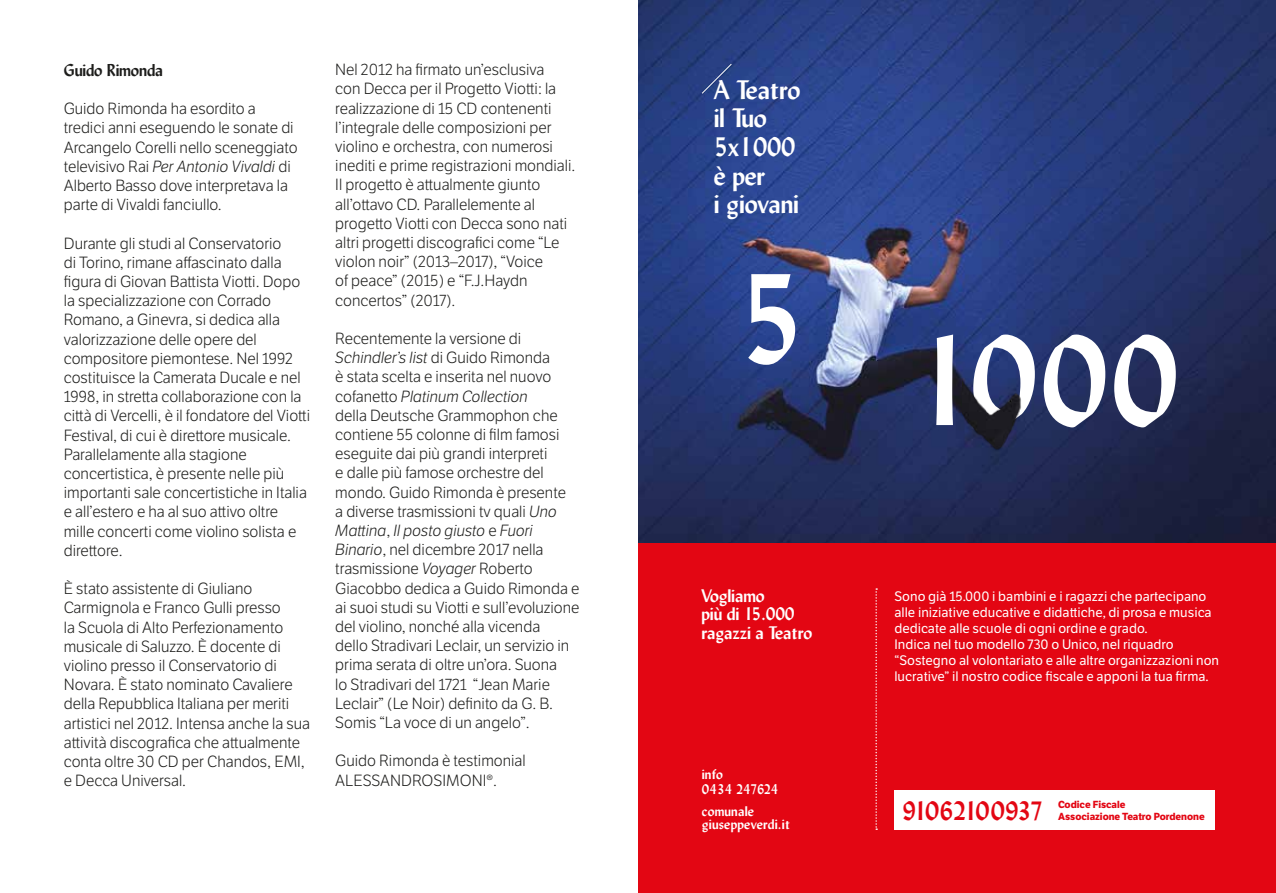
<style>
.page{position:relative;width:1276px;height:893px;background:#fff}
.page>*{position:absolute;margin:0;border:0;box-sizing:border-box;transform-origin:0 0}
.t1{font:700 125.4px "Lydian BT";color:#fff}
.t2{font:700 26.55px/28.7px "Lydian BT";letter-spacing:-.01em;color:#fff}
.t3{font:700 26.25px "Lydian BT";letter-spacing:-.075em;color:#e30613}
.t4{font:700 18px/18.8px "Lydian BT";letter-spacing:-.01em;color:#fff}
.t5{font:700 16.95px "Lydian BT";letter-spacing:-.01em;color:#1d1d1b}
.t6{font:300 15.75px/19.2px "LFT Etica";color:#1d1d1b}
.t7{font:700 13.8px/14.2px "Lydian BT";letter-spacing:.01em;color:#fff}
.t8{font:13.35px/16px "LFT Etica";color:#fff}
.t9{font:700 9.9px/12px "LFT Etica";color:#e30613}
.s1{font-style:italic}
</style>
<div class="page">
<img style="left:638px;top:0;width:638px;height:544px">
<img style="left:962px;top:371px;width:102px;height:85px">
<div style="left:638px;top:544px;width:638px;height:349px;background:#e30613"></div>
<div style="left:894px;top:790px;width:320px;height:40px;background:#fff"></div>
<svg style="left:875px;top:588px;width:2px;height:242px"></svg>
<svg style="left:701px;top:63px;width:31px;height:32px"></svg>
<p class="t5" style="left:64px;top:59px;width:101px">Guido Rimonda</p>
<p class="t6" style="left:64px;top:100px;width:235px">Guido Rimonda ha esordito a tredici anni eseguendo le sonate di Arcangelo Corelli nello sceneggiato televisivo Rai <span class="s1">Per Antonio Vivaldi</span> di Alberto Basso dove interpretava la parte di Vivaldi fanciullo.</p>
<p class="t6" style="left:64px;top:234px;width:248px">Durante gli studi al Conservatorio<br>di Torino, rimane affascinato dalla figura di Giovan Battista Viotti. Dopo la specializzazione con Corrado Romano, a Ginevra, si dedica alla valorizzazione delle opere del compositore piemontese. Nel 1992 costituisce la Camerata Ducale e nel 1998, in stretta collaborazione con la città di Vercelli, è il fondatore del Viotti Festival, di cui è direttore musicale.<br>Parallelamente alla stagione concertistica, è presente nelle più importanti sale concertistiche in Italia e all’estero e ha al suo attivo oltre mille concerti come violino solista e direttore.</p>
<p class="t6" style="left:64px;top:580px;width:248px">È stato assistente di Giuliano Carmignola e Franco Gulli presso<br>la Scuola di Alto Perfezionamento musicale di Saluzzo. È docente di violino presso il Conservatorio di Novara. È stato nominato Cavaliere della Repubblica Italiana per meriti artistici nel 2012. Intensa anche la sua attività discografica che attualmente conta oltre 30 CD per Chandos, EMI, e Decca Universal.</p>
<p class="t6" style="left:335px;top:61px;width:241px">Nel 2012 ha firmato un’esclusiva<br>con Decca per il Progetto Viotti: la realizzazione di 15 CD contenenti l’integrale delle composizioni per violino e orchestra, con numerosi inediti e prime registrazioni mondiali.<br>Il progetto è attualmente giunto all’ottavo CD. Parallelemente al progetto Viotti con Decca sono nati altri progetti discografici come “Le violon noir” (2013–2017), “Voice<br>of peace” (2015) e “F.J.Haydn concertos” (2017).</p>
<p class="t6" style="left:335px;top:329px;width:246px">Recentemente la versione di <span class="s1">Schindler’s list</span> di Guido Rimonda<br>è stata scelta e inserita nel nuovo cofanetto <span class="s1">Platinum Collection<br></span>della Deutsche Grammophon che contiene 55 colonne di film famosi eseguite dai più grandi interpreti<br>e dalle più famose orchestre del mondo. Guido Rimonda è presente<br>a diverse trasmissioni tv quali <span class="s1">Uno Mattina</span>, <span class="s1">Il posto giusto</span> e <span class="s1">Fuori Binario</span>, nel dicembre 2017 nella trasmissione <span class="s1">Voyager</span> Roberto Giacobbo dedica a Guido Rimonda e ai suoi studi su Viotti e sull’evoluzione del violino, nonché alla vicenda<br>dello Stradivari Leclair, un servizio in prima serata di oltre un’ora. Suona<br>lo Stradivari del 1721 “Jean Marie Leclair” (Le Noir) definito da G. B.<br>Somis “La voce di un angelo”.</p>
<p class="t6" style="left:335px;top:752px;width:192px">Guido Rimonda è testimonial<br>ALESSANDROSIMONI®.</p>
<h2 class="t2" style="left:713px;top:75px;width:88px">A Teatro il Tuo<br>5x1000 è per<br>i giovani</h2>
<h1 class="t1" style="left:737px;top:242px;width:69px">5</h1>
<p class="t4" style="left:701px;top:586px;width:112px">Vogliamo<br>più di 15.000 ragazzi a Teatro</p>
<p class="t7" style="left:702px;top:767px;width:78px">info<br>0434 247624</p>
<p class="t7" style="left:702px;top:805px;width:90px;line-height:12.8px">comunale giuseppeverdi.it</p>
<h1 class="t1" style="left:911px;top:304px;width:270px">1000</h1>
<p class="t8" style="left:894px;top:588px;width:326px">Sono già 15.000 i bambini e i ragazzi che partecipano alle iniziative educative e didattiche, di prosa e musica dedicate alle scuole di ogni ordine e grado.<br>Indica nel tuo modello 730 o Unico, nel riquadro “Sostegno al volontariato e alle altre organizzazioni non lucrative” il nostro codice fiscale e apponi la tua firma.</p>
<h3 class="t3" style="left:902px;top:794px;width:143px">91062100937</h3>
<p class="t9" style="left:1058px;top:798px;width:148px">Codice Fiscale<br>Associazione Teatro Pordenone</p>
</div>
